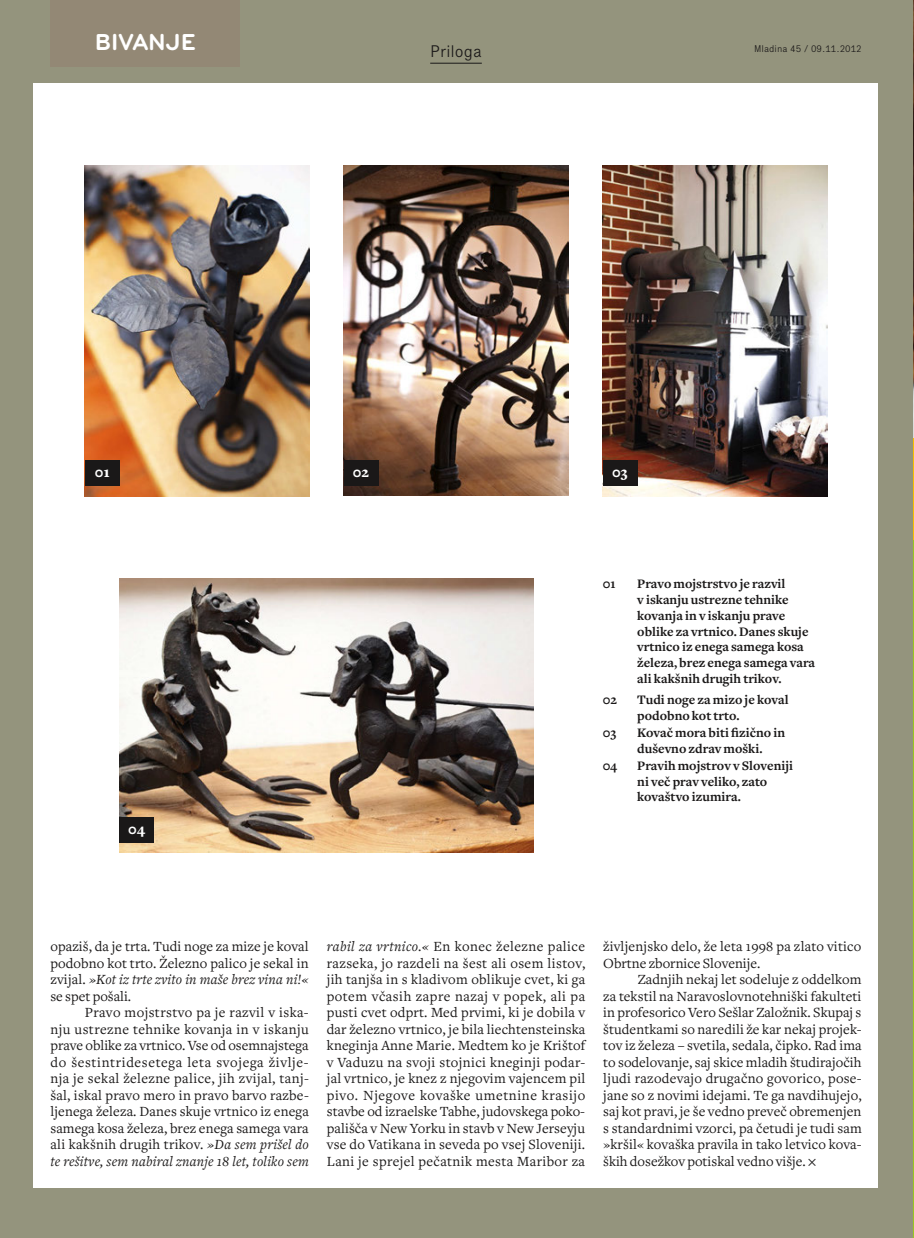
<style>
.page{position:relative;width:914px;height:1238px;background:#fff}
.page>*{position:absolute;margin:0;border:0;box-sizing:border-box;transform-origin:0 0}
.t1{font:700 24px "Bryant CE";letter-spacing:-.02em;color:#fff}
.t2{font:300 16.5px "Executive ML";color:#1a1818}
.t3{font:900 15px "Freight Text ML";color:#fff}
.t4{font:14.55px/16.5px "Freight Body ML";letter-spacing:.01em;color:#1a1818;text-align:justify}
.t5{font:italic 14.55px "Freight Body ML";letter-spacing:.015em;color:#1a1818}
.t6{font:14.55px "Freight Body ML";letter-spacing:.045em;color:#1a1818}
.t7{font:14.55px "Freight Body ML";letter-spacing:.03em;color:#1a1818}
.t8{font:700 13.5px/15.8px "Freight Text ML";color:#1a1818}
.t9{font:300 9.6px "Executive ML";color:#1a1818}
.s1{font-style:normal}
.s2{font-style:italic}
</style>
<div class="page">
<div style="left:0;top:0;width:913px;height:1238px;background:#94947d"></div>
<div style="left:33px;top:83px;width:845px;height:1105px;background:#fff"></div>
<hr style="left:430px;top:63px;width:52px;height:1px;background:#1a1818">
<div style="left:50px;top:0;width:190px;height:67px;background:#938875"></div>
<hr style="left:913px;top:439px;width:1px;height:799px;background:#99c71f">
<img style="left:913px;top:2px;width:1px;height:437px">
<hr style="left:913px;top:439px;width:1px;height:101px;background:#f7c000">
<img style="left:119px;top:578px;width:414px;height:274px">
<img style="left:85px;top:166px;width:224px;height:330px">
<img style="left:344px;top:166px;width:224px;height:330px">
<img style="left:602px;top:166px;width:225px;height:330px">
<div style="left:85px;top:460px;width:34px;height:25px;background:#1a1818"></div>
<div style="left:344px;top:460px;width:34px;height:25px;background:#1a1818"></div>
<div style="left:119px;top:817px;width:35px;height:25px;background:#1a1818"></div>
<div style="left:602px;top:460px;width:35px;height:25px;background:#1a1818"></div>
<p class="t1" style="left:50px;top:29px;width:147px"><sub>66</sub> BIVANJE</p>
<p class="t2" style="left:430px;top:42px;width:53px">Priloga</p>
<p class="t9" style="left:754px;top:43px;width:109px">Mladina 45 / 09.11.2012</p>
<p class="t3" style="left:95px;top:464px;width:16px">01</p>
<p class="t3" style="left:353px;top:464px;width:18px">02</p>
<p class="t3" style="left:128px;top:820px;width:19px">04</p>
<p class="t3" style="left:612px;top:464px;width:17px">03</p>
<p class="t8" style="left:602px;top:576px;width:14px">01</p>
<p class="t8" style="left:637px;top:576px;width:179px">Pravo mojstrstvo je razvil<br>v iskanju ustrezne tehnike kovanja in v iskanju prave oblike za vrtnico. Danes skuje vrtnico iz enega samega kosa železa, brez enega samega vara ali kakšnih drugih trikov.</p>
<p class="t8" style="left:602px;top:691px;width:16px">02</p>
<p class="t8" style="left:637px;top:691px;width:153px">Tudi noge za mizo je koval podobno kot trto.</p>
<p class="t8" style="left:602px;top:724px;width:15px">03</p>
<p class="t8" style="left:637px;top:724px;width:149px">Kovač mora biti fizično in duševno zdrav moški.</p>
<p class="t8" style="left:602px;top:757px;width:16px">04</p>
<p class="t8" style="left:637px;top:757px;width:157px">Pravih mojstrov v Sloveniji ni več prav veliko, zato kovaštvo izumira.</p>
<p class="t4" style="left:50px;top:938px;width:260px">opaziš, da je trta. Tudi noge za mize je koval</p>
<p class="t4" style="left:50px;top:955px;width:260px">podobno kot trto. Železno palico je sekal in</p>
<p class="t5" style="left:50px;top:971px;width:260px"><span class="s1">zvijal.</span> »Kot iz trte zvito in maše brez vina ni!«</p>
<p class="t4" style="left:50px;top:988px;width:82px">se spet pošali.</p>
<p class="t4" style="left:85px;top:1004px;width:225px">Pravo mojstrstvo pa je razvil v iska-</p>
<p class="t7" style="left:50px;top:1020px;width:260px">nju ustrezne tehnike kovanja in v iskanju</p>
<p class="t4" style="left:50px;top:1037px;width:260px">prave oblike za vrtnico. Vse od osemnajstega</p>
<p class="t6" style="left:50px;top:1053px;width:260px">do šestintridesetega leta svojega življe-</p>
<p class="t4" style="left:50px;top:1070px;width:260px">nja je sekal železne palice, jih zvijal, tanj-</p>
<p class="t4" style="left:50px;top:1087px;width:260px">šal, iskal pravo mero in pravo barvo razbe-</p>
<p class="t4" style="left:50px;top:1103px;width:260px">ljenega železa. Danes skuje vrtnico iz enega</p>
<p class="t4" style="left:50px;top:1120px;width:260px">samega kosa železa, brez enega samega vara</p>
<p class="t4" style="left:50px;top:1136px;width:260px">ali kakšnih drugih trikov. <span class="s2">»Da sem prišel do</span></p>
<p class="t5" style="left:50px;top:1153px;width:260px">te rešitve, sem nabiral znanje 18 let, toliko sem</p>
<p class="t4" style="left:327px;top:938px;width:260px"><span class="s2">rabil za vrtnico.«</span> En konec železne palice razseka, jo razdeli na šest ali osem listov, jih tanjša in s kladivom oblikuje cvet, ki ga potem včasih zapre nazaj v popek, ali pa pusti cvet odprt. Med prvimi, ki je dobila v dar železno vrtnico, je bila liechtensteinska kneginja Anne Marie. Medtem ko je Krištof v Vaduzu na svoji stojnici kneginji podar&shy;jal vrtnico, je knez z njegovim vajencem pil pivo. Njegove kovaške umetnine krasijo stavbe od izraelske Tabhe, judovskega poko&shy;pališča v New Yorku in stavb v New Jerseyju vse do Vatikana in seveda po vsej Sloveniji.<br>Lani je sprejel pečatnik mesta Maribor za</p>
<p class="t4" style="left:603px;top:938px;width:260px">življenjsko delo, že leta 1998 pa zlato vitico</p>
<p class="t4" style="left:603px;top:955px;width:159px">Obrtne zbornice Slovenije.</p>
<p class="t4" style="left:637px;top:971px;width:225px">Zadnjih nekaj let sodeluje z oddelkom</p>
<p class="t4" style="left:603px;top:988px;width:260px">za tekstil na Naravoslovnotehniški fakulteti</p>
<p class="t4" style="left:603px;top:1004px;width:260px">in profesorico Vero Sešlar Založnik. Skupaj s</p>
<p class="t4" style="left:603px;top:1021px;width:260px">študentkami so naredili že kar nekaj projek-</p>
<p class="t4" style="left:603px;top:1037px;width:260px">tov iz železa – svetila, sedala, čipko. Rad ima</p>
<p class="t4" style="left:603px;top:1054px;width:260px">to sodelovanje, saj skice mladih študirajočih</p>
<p class="t4" style="left:603px;top:1070px;width:260px">ljudi razodevajo drugačno govorico, pose-</p>
<p class="t4" style="left:603px;top:1087px;width:260px">jane so z novimi idejami. Te ga navdihujejo,</p>
<p class="t4" style="left:603px;top:1103px;width:260px">saj kot pravi, je še vedno preveč obremenjen</p>
<p class="t4" style="left:603px;top:1120px;width:260px">s standardnimi vzorci, pa četudi je tudi sam</p>
<p class="t4" style="left:603px;top:1136px;width:260px">»kršil« kovaška pravila in tako letvico kova-</p>
<p class="t4" style="left:603px;top:1153px;width:204px">ških dosežkov potiskal vedno višje.</p>
</div>
